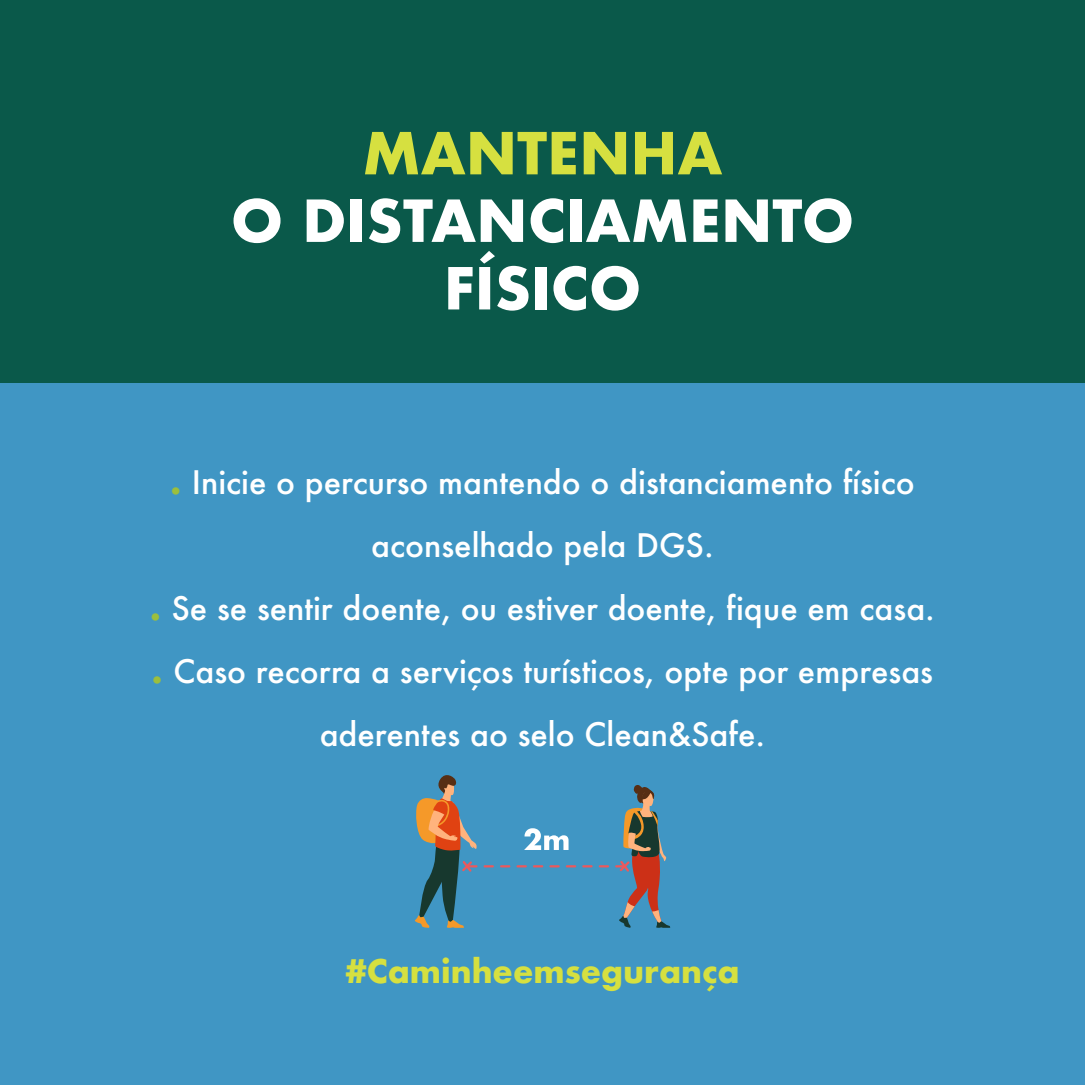
<style>
.page{position:relative;width:1085px;height:1085px;background:#fff}
.page>*{position:absolute;margin:0;border:0;box-sizing:border-box;transform-origin:0 0}
.t1{font:700 56.25px/67.5px "Futura";color:#fff;text-align:center}
.t2{font:700 56.25px "Futura";color:#d6e040}
.t3{font:500 31.5px/63px "Futura";color:#fff;text-align:center}
.t4{font:700 31.5px "Futura";color:#d6e040}
.s1{font-weight:700;color:#9cbf3d}
</style>
<div class="page">
<div style="left:0;top:0;width:1084px;height:1084px;background:#4096c4"></div>
<div style="left:0;top:0;width:1084px;height:383px;background:#0a594a"></div>
<svg style="left:414px;top:775px;width:256px;height:152px"></svg>
<h1 class="t2" style="left:362px;top:112px;width:361px">MANTENHA</h1>
<h1 class="t1" style="left:231px;top:187px;width:624px">O DISTANCIAMENTO<br>FÍSICO</h1>
<p class="t3" style="left:150px;top:450px;width:786px"><span class="s1">.</span> Inicie o percurso mantendo o distanciamento físico aconselhado pela DGS.<br><span class="s1">.</span> Se se sentir doente, ou estiver doente, fique em casa. <span class="s1">.</span> Caso recorra a serviços turísticos, opte por empresas aderentes ao selo Clean&amp;Safe.</p>
<p class="t4" style="left:345px;top:947px;width:396px">#Caminheemsegurança</p>
</div>
